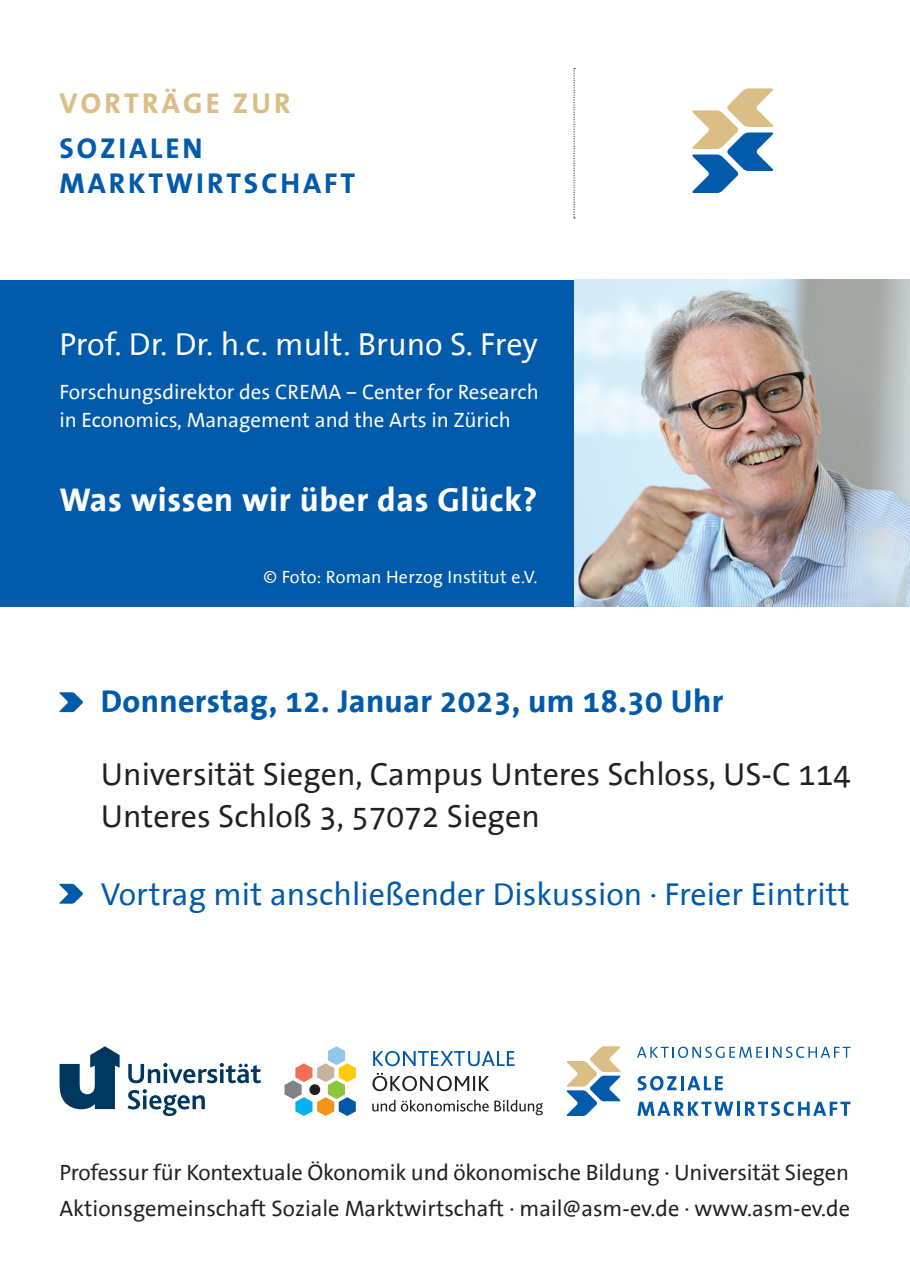
<style>
.page{position:relative;width:910px;height:1276px;background:#fff}
.page>*{position:absolute;margin:0;border:0;box-sizing:border-box;transform-origin:0 0}
.t1{font:700 33.3px "The Sans Office";letter-spacing:.02em;color:#fff}
.t2{font:32.4px "The Sans Office";color:#fff}
.t3{font:32.1px/42px "The Sans Office";color:#231f20}
.t4{font:32.1px "The Sans Office";color:#015aaa}
.t5{font:700 32.1px "The Sans Office";letter-spacing:.01em;color:#015aaa}
.t6{font:700 28.8px/35.4px "The Sans Office";letter-spacing:.1em;color:#015aaa}
.t7{font:700 28.8px "The Sans Office";letter-spacing:.11em;color:#dabe86}
.t8{font:22.5px/36px "The Sans Office";letter-spacing:-.01em;color:#231f20}
.t9{font:21px/27.9px "The Sans Office";color:#fff}
.t10{font:18px "The Sans Office";letter-spacing:.01em;color:#fff}
</style>
<div class="page">
<svg style="left:574px;top:68px;width:1px;height:150px"></svg>
<svg style="left:692px;top:88px;width:82px;height:105px"></svg>
<svg style="left:566px;top:1046px;width:55px;height:70px"></svg>
<svg style="left:637px;top:1046px;width:213px;height:12px"></svg>
<svg style="left:638px;top:1076px;width:38px;height:14px"></svg>
<hr style="left:681px;top:1076px;width:3px;height:14px;background:#015aaa">
<svg style="left:687px;top:1076px;width:36px;height:14px"></svg>
<svg style="left:637px;top:1101px;width:96px;height:14px"></svg>
<hr style="left:737px;top:1101px;width:3px;height:14px;background:#015aaa">
<svg style="left:745px;top:1101px;width:105px;height:15px"></svg>
<svg style="left:128px;top:1089px;width:77px;height:27px"></svg>
<svg style="left:128px;top:1063px;width:133px;height:20px"></svg>
<svg style="left:60px;top:1046px;width:60px;height:63px"></svg>
<svg style="left:285px;top:1046px;width:71px;height:70px"></svg>
<svg style="left:372px;top:1099px;width:171px;height:16px"></svg>
<svg style="left:372px;top:1072px;width:117px;height:19px"></svg>
<svg style="left:373px;top:1051px;width:142px;height:15px"></svg>
<div style="left:0;top:280px;width:574px;height:327px;background:#015aaa"></div>
<img style="left:574px;top:280px;width:336px;height:327px">
<svg style="left:59px;top:692px;width:24px;height:20px"></svg>
<svg style="left:59px;top:884px;width:24px;height:19px"></svg>
<p class="t7" style="left:60px;top:88px;width:233px">VORTRÄGE ZUR</p>
<p class="t6" style="left:60px;top:131px;width:297px">SOZIALEN<br>MARKTWIRTSCHAFT</p>
<h2 class="t2" style="left:59px;top:328px;width:480px">Prof. Dr. Dr. h.c. mult. Bruno S. Frey</h2>
<p class="t9" style="left:59px;top:379px;width:481px">Forschungsdirektor des CREMA – Center for Research in Economics, Management and the Arts in Zürich</p>
<h1 class="t1" style="left:59px;top:482px;width:480px">Was wissen wir über das Glück?</h1>
<p class="t10" style="left:264px;top:568px;width:275px">© Foto: Roman Herzog Institut e.V.</p>
<h3 class="t5" style="left:101px;top:685px;width:624px">Donnerstag, 12. Januar 2023, um 18.30 Uhr</h3>
<h3 class="t3" style="left:101px;top:754px;width:751px">Universität Siegen, Campus Unteres Schloss, US-C 114<br>Unteres Schloß 3, 57072 Siegen</h3>
<h3 class="t4" style="left:101px;top:877px;width:750px">Vortrag mit anschließender Diskussion · Freier Eintritt</h3>
<p class="t8" style="left:60px;top:1155px;width:792px">Professur für Kontextuale Ökonomik und ökonomische Bildung · Universität Siegen<br>Aktionsgemeinschaft Soziale Marktwirtschaft · mail@asm-ev.de · www.asm-ev.de</p>
</div>
